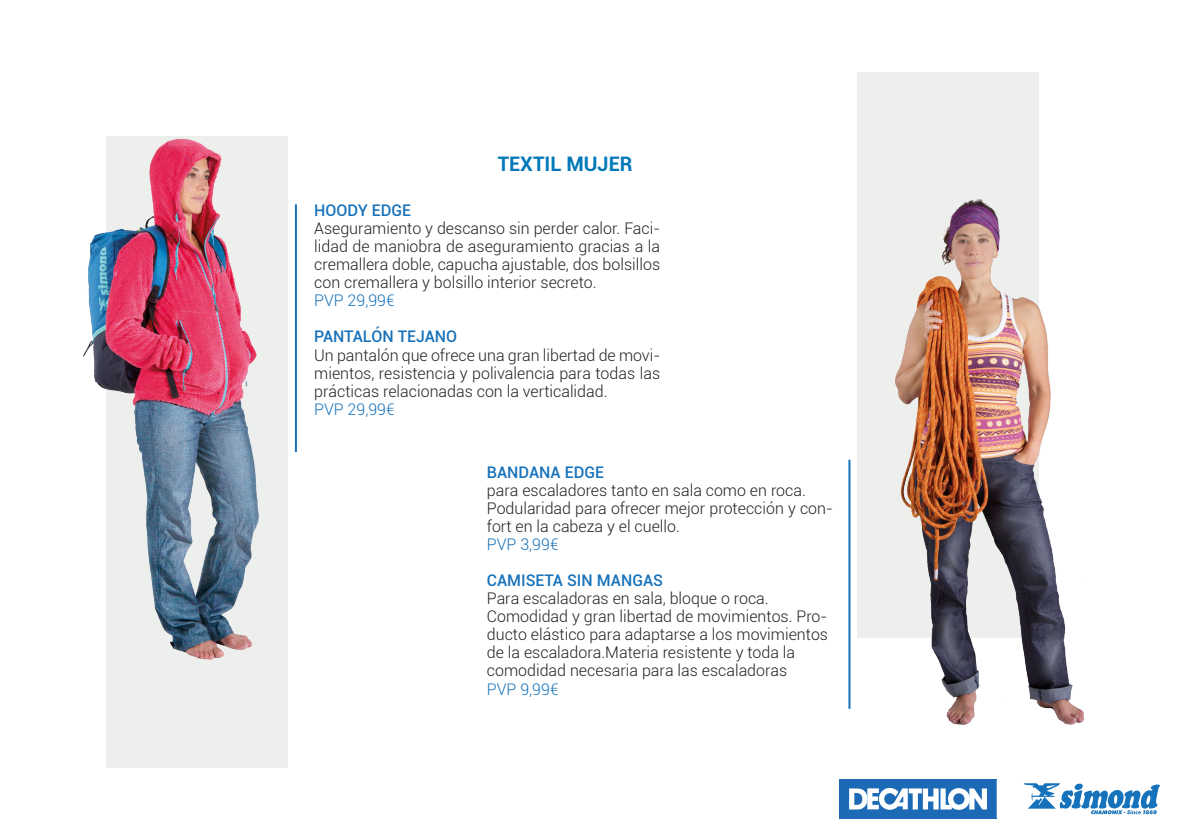
<style>
.page{position:relative;width:1191px;height:840px;background:#fff}
.page>*{position:absolute;margin:0;border:0;box-sizing:border-box;transform-origin:0 0}
.t1{font:700 20px "Roboto";color:#0078b9}
.t2{font:300 16px/18px "Roboto";color:#231f20;text-align:justify}
.t3{font:500 16px "Roboto";color:#1672ba}
.t4{font:300 16px "Roboto";color:#1672ba}
.s1{color:#1672ba}
</style>
<div class="page">
<svg style="left:1023px;top:783px;width:136px;height:30px"></svg>
<div style="left:839px;top:778px;width:157px;height:39px;background:#1c6ab5"></div>
<div style="left:839px;top:778px;width:157px;height:39px;border:1px solid #1c6ab5"></div>
<svg style="left:849px;top:787px;width:138px;height:22px"></svg>
<img style="left:857px;top:72px;width:228px;height:653px">
<img style="left:83px;top:136px;width:204px;height:631px">
<hr style="left:295px;top:204px;width:2px;height:248px;background:#1672ba">
<hr style="left:848px;top:459px;width:2px;height:249px;background:#1672ba">
<p class="t1" style="left:497px;top:150px;width:136px">TEXTIL MUJER</p>
<p class="t3" style="left:314px;top:199px;width:98px">HOODY EDGE</p>
<p class="t2" style="left:314px;top:219px;width:347px">Aseguramiento y descanso sin perder calor. Faci&shy;lidad de maniobra de aseguramiento gracias a la cremallera doble, capucha ajustable, dos bolsillos con cremallera y bolsillo interior secreto.</p>
<p class="t4" style="left:314px;top:289px;width:82px">PVP 29,99€</p>
<p class="t3" style="left:314px;top:325px;width:144px">PANTALÓN TEJANO</p>
<p class="t2" style="left:314px;top:345px;width:347px">Un pantalón que ofrece una gran libertad de movi&shy;mientos, resistencia y polivalencia para todas las prácticas relacionadas con la verticalidad.</p>
<p class="t4" style="left:314px;top:397px;width:82px">PVP 29,99€</p>
<p class="t3" style="left:487px;top:461px;width:119px">BANDANA EDGE</p>
<p class="t2" style="left:487px;top:481px;width:320px">para escaladores tanto en sala como en roca.</p>
<p class="t2" style="left:487px;top:499px;width:347px">Podularidad para ofrecer mejor protección y con&shy;fort en la cabeza y el cuello.</p>
<p class="t4" style="left:487px;top:533px;width:73px">PVP 3,99€</p>
<p class="t3" style="left:487px;top:569px;width:178px">CAMISETA SIN MANGAS</p>
<p class="t2" style="left:487px;top:589px;width:283px">Para escaladoras en sala, bloque o roca.</p>
<p class="t2" style="left:487px;top:607px;width:343px;text-align:left">Comodidad y gran libertad de movimientos. Pro&shy;ducto elástico para adaptarse a los movimientos de la escaladora.Materia resistente y toda la comodidad necesaria para las escaladoras<br><span class="s1">PVP 9,99€</span></p>
</div>
